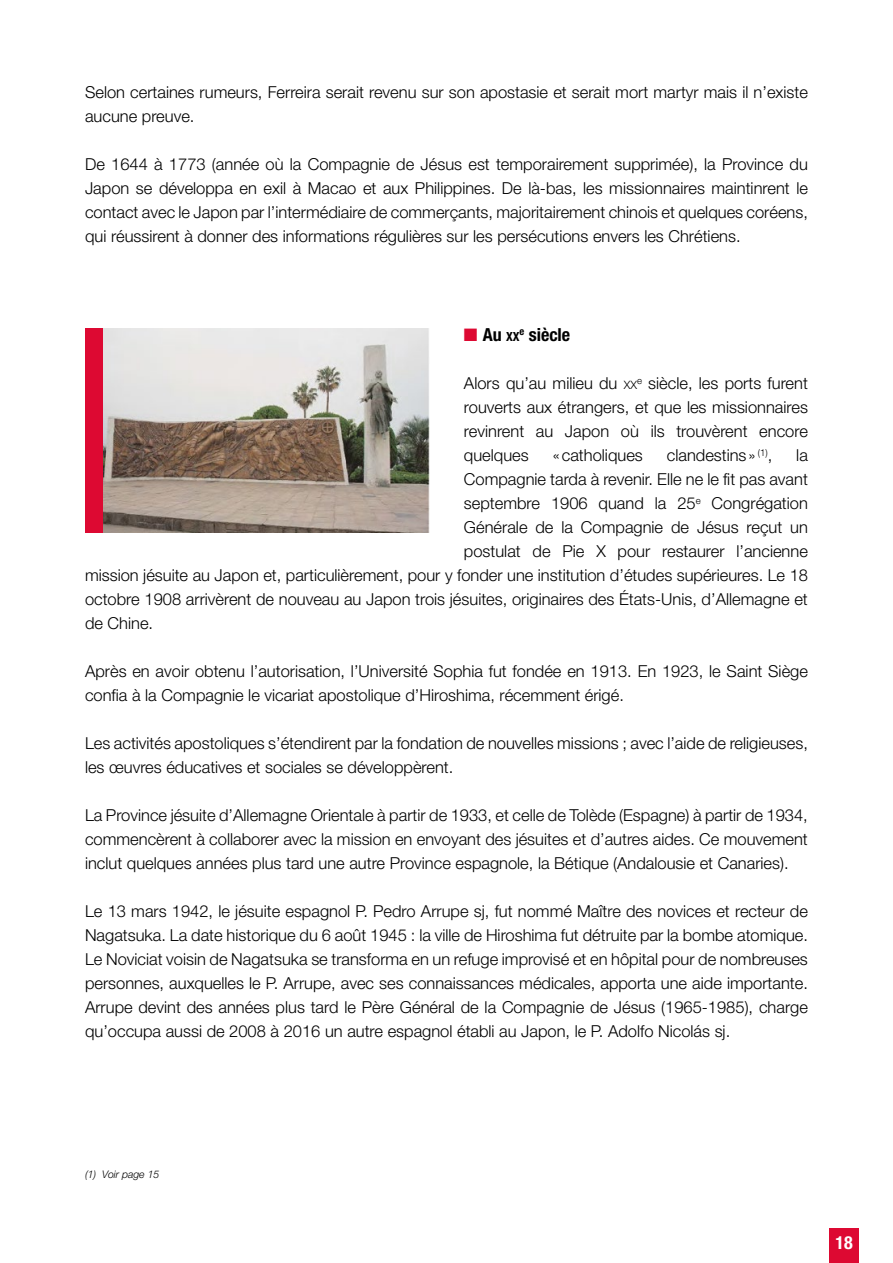
<style>
.page{position:relative;width:893px;height:1263px;background:#fff}
.page>*{position:absolute;margin:0;border:0;box-sizing:border-box;transform-origin:0 0}
.t1{font:700 condensed 18px "Helvetica Neue";color:#000}
.t2{font:700 condensed 18px "Helvetica Neue";color:#fff}
.t3{font:300 16.5px/24px "Helvetica Neue";color:#000;text-align:justify}
.t4{font:italic 300 10.5px "Helvetica Neue";color:#000}
.s1{color:#dd0932}
.s2{font-size:12.6px}
.s3{font-size:11.55px}
</style>
<div class="page">
<div style="left:829px;top:1229px;width:30px;height:34px;background:#dd0932"></div>
<img style="left:102px;top:328px;width:328px;height:205px">
<div style="left:85px;top:328px;width:17px;height:205px;background:#dd0932"></div>
<p class="t3" style="left:85px;top:80px;width:724px">Selon certaines rumeurs, Ferreira serait revenu sur son apostasie et serait mort martyr mais il n’existe aucune preuve.</p>
<p class="t3" style="left:85px;top:152px;width:724px">De 1644 à 1773 (année où la Compagnie de Jésus est temporairement supprimée), la Province du Japon se développa en exil à Macao et aux Philippines. De là-bas, les missionnaires maintinrent le contact avec le Japon par l’intermédiaire de commerçants, majoritairement chinois et quelques coréens, qui réussirent à donner des informations régulières sur les persécutions envers les Chrétiens.</p>
<p class="t1" style="left:464px;top:324px;width:108px"><span class="s1">■</span> Au <span class="s2">xx</span><sup>e</sup> siècle</p>
<p class="t3" style="left:464px;top:371px;width:345px">Alors qu’au milieu du <span class="s3">xx</span><sup>e</sup> siècle, les ports furent rouverts aux étrangers, et que les missionnaires revinrent au Japon où ils trouvèrent encore quelques</p>
<p class="t3" style="left:553px;top:443px;width:92px">«catholiques</p>
<p class="t3" style="left:667px;top:443px;width:107px">clandestins » <sup>(1)</sup>,</p>
<p class="t3" style="left:796px;top:443px;width:13px">la</p>
<p class="t3" style="left:464px;top:467px;width:345px">Compagnie tarda à revenir. Elle ne le fit pas avant</p>
<p class="t3" style="left:464px;top:491px;width:345px">septembre 1906 quand la 25<sup>e</sup> Congrégation</p>
<p class="t3" style="left:464px;top:515px;width:345px">Générale de la Compagnie de Jésus reçut un</p>
<p class="t3" style="left:464px;top:539px;width:345px">postulat de Pie X pour restaurer l’ancienne</p>
<p class="t3" style="left:85px;top:563px;width:724px">mission jésuite au Japon et, particulièrement, pour y fonder une institution d’études supérieures. Le 18</p>
<p class="t3" style="left:85px;top:587px;width:724px">octobre 1908 arrivèrent de nouveau au Japon trois jésuites, originaires des États-Unis, d’Allemagne et</p>
<p class="t3" style="left:85px;top:611px;width:70px">de Chine.</p>
<p class="t3" style="left:85px;top:659px;width:724px">Après en avoir obtenu l’autorisation, l’Université Sophia fut fondée en 1913. En 1923, le Saint Siège confia à la Compagnie le vicariat apostolique d’Hiroshima, récemment érigé.</p>
<p class="t3" style="left:85px;top:731px;width:724px">Les activités apostoliques s’étendirent par la fondation de nouvelles missions ; avec l’aide de religieuses, les œuvres éducatives et sociales se développèrent.</p>
<p class="t3" style="left:85px;top:803px;width:724px">La Province jésuite d’Allemagne Orientale à partir de 1933, et celle de Tolède (Espagne) à partir de 1934, commencèrent à collaborer avec la mission en envoyant des jésuites et d’autres aides. Ce mouvement inclut quelques années plus tard une autre Province espagnole, la Bétique (Andalousie et Canaries).</p>
<p class="t3" style="left:85px;top:899px;width:724px">Le 13 mars 1942, le jésuite espagnol P. Pedro Arrupe sj, fut nommé Maître des novices et recteur de Nagatsuka. La date historique du 6 août 1945 : la ville de Hiroshima fut détruite par la bombe atomique.<br>Le Noviciat voisin de Nagatsuka se transforma en un refuge improvisé et en hôpital pour de nombreuses personnes, auxquelles le P. Arrupe, avec ses connaissances médicales, apporta une aide importante.<br>Arrupe devint des années plus tard le Père Général de la Compagnie de Jésus (1965-1985), charge qu’occupa aussi de 2008 à 2016 un autre espagnol établi au Japon, le P. Adolfo Nicolás sj.</p>
<p class="t4" style="left:85px;top:1168px;width:76px">(1) Voir page 15</p>
<p class="t2" style="left:835px;top:1231px;width:19px">18</p>
</div>
